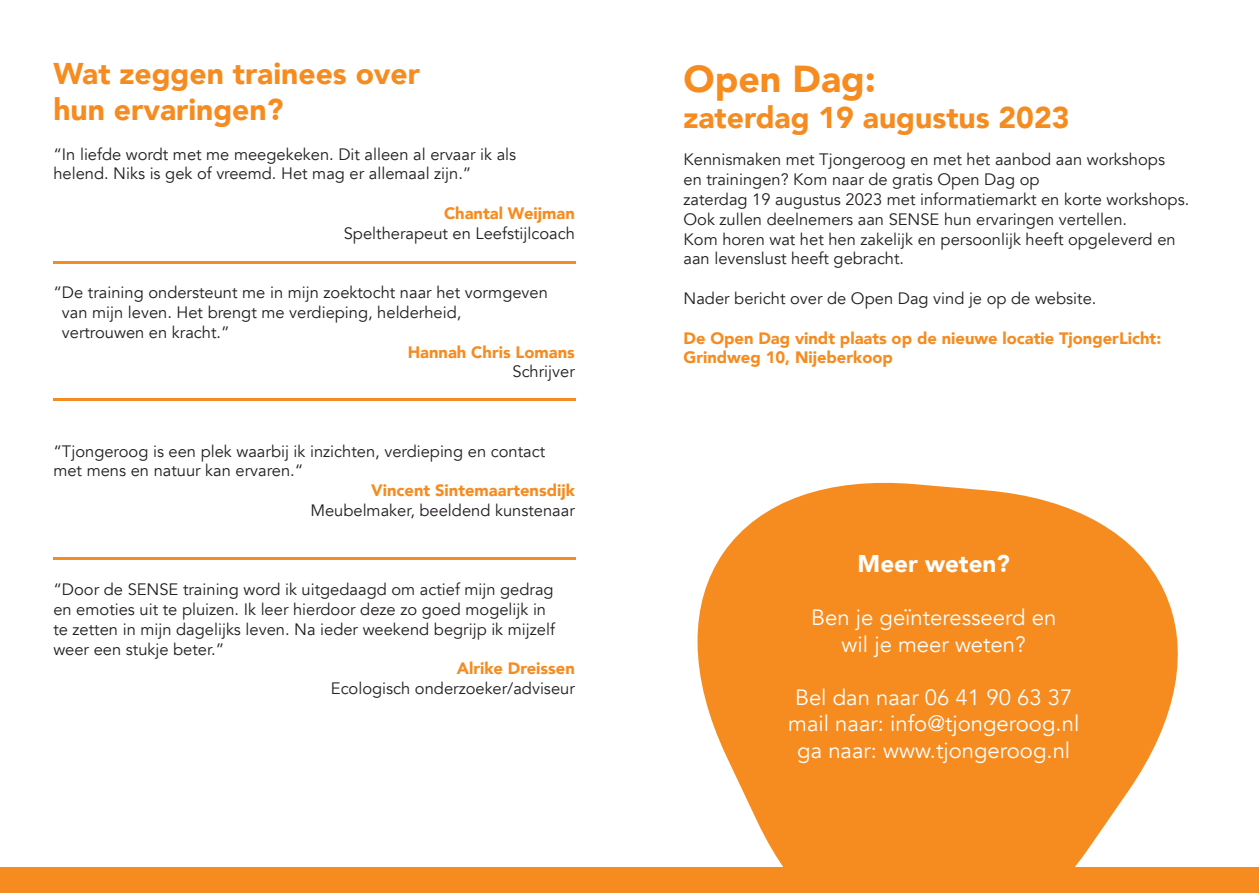
<style>
.page{position:relative;width:1259px;height:893px;background:#fff}
.page>*{position:absolute;margin:0;border:0;box-sizing:border-box;transform-origin:0 0}
.t1{font:900 37.5px "Avenir";color:#f68b1f}
.t2{font:900 30px/36px "Avenir";color:#f68b1f}
.t3{font:900 24.15px "Avenir";color:#fff}
.t4{font:22.05px/26.5px "Avenir";color:#fff;text-align:center}
.t5{font:16.5px/19.8px "Avenir";color:#231f20}
.t6{font:900 16.5px/19.8px "Avenir";color:#f68b1f}
</style>
<div class="page">
<div style="left:0;top:867px;width:1259px;height:26px;background:#f68b1f"></div>
<hr style="left:53px;top:261px;width:522px;height:2px;background:#f68b1f">
<hr style="left:53px;top:399px;width:522px;height:2px;background:#f68b1f">
<hr style="left:53px;top:557px;width:522px;height:2px;background:#f68b1f">
<svg style="left:697px;top:482px;width:481px;height:385px;fill:#f68b1f"></svg>
<h2 class="t2" style="left:53px;top:55px;width:368px">Wat zeggen trainees over hun ervaringen?</h2>
<p class="t5" style="left:53px;top:144px;width:464px">“In liefde wordt met me meegekeken. Dit alleen al ervaar ik als helend. Niks is gek of vreemd. Het mag er allemaal zijn.”</p>
<p class="t6" style="left:444px;top:203px;width:132px">Chantal Weijman</p>
<p class="t5" style="left:344px;top:224px;width:232px">Speltherapeut en Leefstijlcoach</p>
<p class="t5" style="left:62px;top:283px;width:487px;text-indent:-8px">“De training ondersteunt me in mijn zoektocht naar het vormgeven van mijn leven. Het brengt me verdieping, helderheid, vertrouwen en kracht.”</p>
<p class="t6" style="left:408px;top:342px;width:169px">Hannah Chris Lomans</p>
<p class="t5" style="left:512px;top:362px;width:64px">Schrijver</p>
<p class="t5" style="left:53px;top:441px;width:493px">“Tjongeroog is een plek waarbij ik inzichten, verdieping en contact met mens en natuur kan ervaren.“</p>
<p class="t6" style="left:371px;top:480px;width:205px">Vincent Sintemaartensdijk</p>
<p class="t5" style="left:310px;top:501px;width:266px">Meubelmaker, beeldend kunstenaar</p>
<p class="t5" style="left:53px;top:580px;width:503px">“Door de SENSE training word ik uitgedaagd om actief mijn gedrag en emoties uit te pluizen. Ik leer hierdoor deze zo goed mogelijk in te zetten in mijn dagelijks leven. Na ieder weekend begrijp ik mijzelf weer een stukje beter.”</p>
<p class="t6" style="left:457px;top:658px;width:119px">Alrike Dreissen</p>
<p class="t5" style="left:331px;top:679px;width:245px">Ecologisch onderzoeker/adviseur</p>
<h1 class="t1" style="left:683px;top:46px;width:194px">Open Dag:</h1>
<h2 class="t2" style="left:683px;top:98px;width:387px">zaterdag 19 augustus 2023</h2>
<p class="t5" style="left:683px;top:150px;width:507px">Kennismaken met Tjongeroog en met het aanbod aan workshops<br>en trainingen? Kom naar de gratis Open Dag op<br>zaterdag 19 augustus 2023 met informatiemarkt en korte workshops.<br>Ook zullen deelnemers aan SENSE hun ervaringen vertellen.<br>Kom horen wat het hen zakelijk en persoonlijk heeft opgeleverd en aan levenslust heeft gebracht.</p>
<p class="t5" style="left:683px;top:289px;width:414px">Nader bericht over de Open Dag vind je op de website.</p>
<p class="t6" style="left:683px;top:327px;width:479px">De Open Dag vindt plaats op de nieuwe locatie TjongerLicht:<br>Grindweg 10, Nijeberkoop</p>
<h3 class="t3" style="left:857px;top:543px;width:154px">Meer weten?</h3>
<h3 class="t4" style="left:811px;top:605px;width:247px">Ben je geïnteresseerd en wil je meer weten?</h3>
<h3 class="t4" style="left:788px;top:684px;width:293px">Bel dan naar 06 41 90 63 37 mail naar: info@tjongeroog.nl ga naar: www.tjongeroog.nl</h3>
</div>
